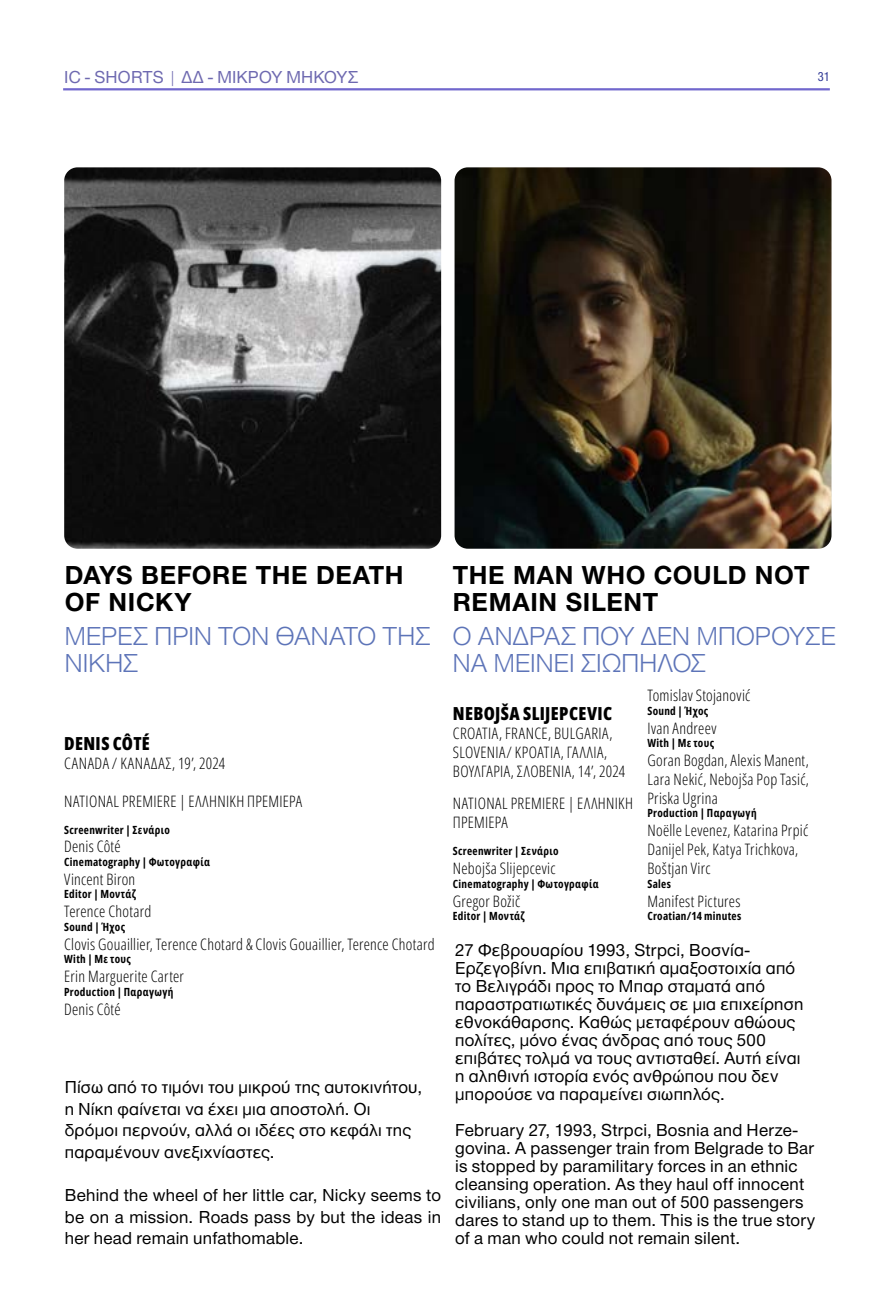
<style>
.page{position:relative;width:893px;height:1308px;background:#fff}
.page>*{position:absolute;margin:0;border:0;box-sizing:border-box;transform-origin:0 0}
.t1{font:300 27px/27px "Helvetica Neue Greek";letter-spacing:.01em;color:#5d74b8}
.t2{font:700 27px/27px "Helvetica Neue Greek";letter-spacing:.025em;color:#000}
.t3{font:18px/18px "Helvetica Neue Greek";letter-spacing:.015em;color:#000}
.t4{font:800 18px "Open Sans Condensed";letter-spacing:.02em;color:#000}
.t5{font:18px "Helvetica Neue Greek";letter-spacing:.01em;color:#6e69b0}
.t6{font:300 15.75px/18.9px "Open Sans Condensed";letter-spacing:.02em;color:#000}
.t7{font:condensed 13.5px "Helvetica Neue Greek";color:#2f3895}
.t8{font:700 11.25px "Open Sans Condensed";letter-spacing:.025em;color:#000}
</style>
<div class="page">
<hr style="left:63px;top:88px;width:767px;height:2px;background:#7167cd">
<img style="left:64px;top:167px;width:377px;height:382px">
<img style="left:455px;top:167px;width:376px;height:382px">
<p class="t5" style="left:64px;top:67px;width:296px">IC - SHORTS | ΔΔ - ΜΙΚΡΟΥ ΜΗΚΟΥΣ</p>
<p class="t7" style="left:818px;top:70px;width:14px">31</p>
<h1 class="t2" style="left:65px;top:562px;width:340px">DAYS BEFORE THE DEATH<br>OF NICKY</h1>
<h1 class="t1" style="left:65px;top:622px;width:367px">ΜΕΡΕΣ ΠΡΙΝ ΤΟΝ ΘΑΝΑΤΟ ΤΗΣ<br>ΝΙΚΗΣ</h1>
<p class="t4" style="left:64px;top:729px;width:87px">DENIS CÔTÉ</p>
<p class="t6" style="left:64px;top:753px;width:163px">CANADA / ΚΑΝΑΔΑΣ, 19’, 2024</p>
<p class="t6" style="left:64px;top:791px;width:240px">NATIONAL PREMIERE | ΕΛΛΗΝΙΚΗ ΠΡΕΜΙΕΡΑ</p>
<p class="t8" style="left:64px;top:821px;width:107px">Screenwriter | Σενάριο</p>
<p class="t6" style="left:64px;top:837px;width:58px">Denis Côté</p>
<p class="t8" style="left:64px;top:853px;width:147px">Cinematography | Φωτογραφία</p>
<p class="t6" style="left:64px;top:869px;width:73px">Vincent Biron</p>
<p class="t8" style="left:64px;top:886px;width:74px">Editor | Μοντάζ</p>
<p class="t6" style="left:64px;top:901px;width:89px">Terence Chotard</p>
<p class="t8" style="left:64px;top:918px;width:63px">Sound | Ήχος</p>
<p class="t6" style="left:64px;top:934px;width:372px">Clovis Gouaillier, Terence Chotard &amp; Clovis Gouaillier, Terence Chotard</p>
<p class="t8" style="left:64px;top:951px;width:68px">With | Με τους</p>
<p class="t6" style="left:64px;top:966px;width:121px">Erin Marguerite Carter</p>
<p class="t8" style="left:64px;top:983px;width:111px">Production | Παραγωγή</p>
<p class="t6" style="left:64px;top:999px;width:58px">Denis Côté</p>
<p class="t3" style="left:65px;top:1076px;width:359px;line-height:21.6px">Πίσω από το τιμόνι του μικρού της αυτοκινήτου, η Νίκη φαίνεται να έχει μια αποστολή. Οι δρόμοι περνούν, αλλά οι ιδέες στο κεφάλι της παραμένουν ανεξιχνίαστες.</p>
<p class="t3" style="left:65px;top:1184px;width:378px;line-height:21.6px;text-align:justify">Behind the wheel of her little car, Nicky seems to be on a mission. Roads pass by but the ideas in her head remain unfathomable.</p>
<h1 class="t2" style="left:453px;top:562px;width:358px">THE MAN WHO COULD NOT<br>REMAIN SILENT</h1>
<h1 class="t1" style="left:453px;top:622px;width:384px">Ο ΑΝΔΡΑΣ ΠΟΥ ΔΕΝ ΜΠΟΡΟΥΣΕ<br>ΝΑ ΜΕΙΝΕΙ ΣΙΩΠΗΛΟΣ</h1>
<p class="t4" style="left:453px;top:700px;width:161px">NEBOJŠA SLIJEPCEVIC</p>
<p class="t6" style="left:453px;top:723px;width:174px">CROATIA, FRANCE, BULGARIA,<br>SLOVENIA/ ΚΡΟΑΤΙΑ, ΓΑΛΛΙΑ,<br>ΒΟΥΛΓΑΡΙΑ, ΣΛΟΒΕΝΙΑ, 14’, 2024</p>
<p class="t6" style="left:453px;top:793px;width:182px">NATIONAL PREMIERE | ΕΛΛΗΝΙΚΗ<br>ΠΡΕΜΙΕΡΑ</p>
<p class="t8" style="left:453px;top:843px;width:107px">Screenwriter | Σενάριο</p>
<p class="t6" style="left:453px;top:858px;width:104px">Nebojša Slijepcevic</p>
<p class="t8" style="left:453px;top:875px;width:147px">Cinematography | Φωτογραφία</p>
<p class="t6" style="left:453px;top:891px;width:69px">Gregor Božič</p>
<p class="t8" style="left:453px;top:907px;width:74px">Editor | Μοντάζ</p>
<p class="t6" style="left:647px;top:685px;width:105px">Tomislav Stojanović</p>
<p class="t8" style="left:647px;top:702px;width:63px">Sound | Ήχος</p>
<p class="t6" style="left:647px;top:718px;width:70px">Ivan Andreev</p>
<p class="t8" style="left:647px;top:735px;width:68px">With | Με τους</p>
<p class="t6" style="left:647px;top:750px;width:163px;text-align:justify">Goran Bogdan, Alexis Manent, Lara Nekić, Nebojša Pop Tasić, Priska Ugrina</p>
<p class="t8" style="left:647px;top:805px;width:111px">Production | Παραγωγή</p>
<p class="t6" style="left:647px;top:820px;width:162px">Noëlle Levenez, Katarina Prpić<br>Danijel Pek, Katya Trichkova,<br>Boštjan Virc</p>
<p class="t8" style="left:647px;top:875px;width:25px">Sales</p>
<p class="t6" style="left:647px;top:891px;width:95px">Manifest Pictures</p>
<p class="t8" style="left:647px;top:907px;width:95px">Croatian/14 minutes</p>
<p class="t3" style="left:455px;top:941px;width:350px">27 Φεβρουαρίου 1993, Strpci, Βοσνία-Ερζεγοβίνη. Μια επιβατική αμαξοστοιχία από το Βελιγράδι προς το Μπαρ σταματά από παραστρατιωτικές δυνάμεις σε μια επιχείρηση εθνοκάθαρσης. Καθώς μεταφέρουν αθώους πολίτες, μόνο ένας άνδρας από τους 500 επιβάτες τολμά να τους αντισταθεί. Αυτή είναι η αληθινή ιστορία ενός ανθρώπου που δεν μπορούσε να παραμείνει σιωπηλός.</p>
<p class="t3" style="left:455px;top:1121px;width:362px">February 27, 1993, Strpci, Bosnia and Herze&shy;govina. A passenger train from Belgrade to Bar is stopped by paramilitary forces in an ethnic cleansing operation. As they haul off innocent civilians, only one man out of 500 passengers dares to stand up to them. This is the true story of a man who could not remain silent.</p>
</div>
